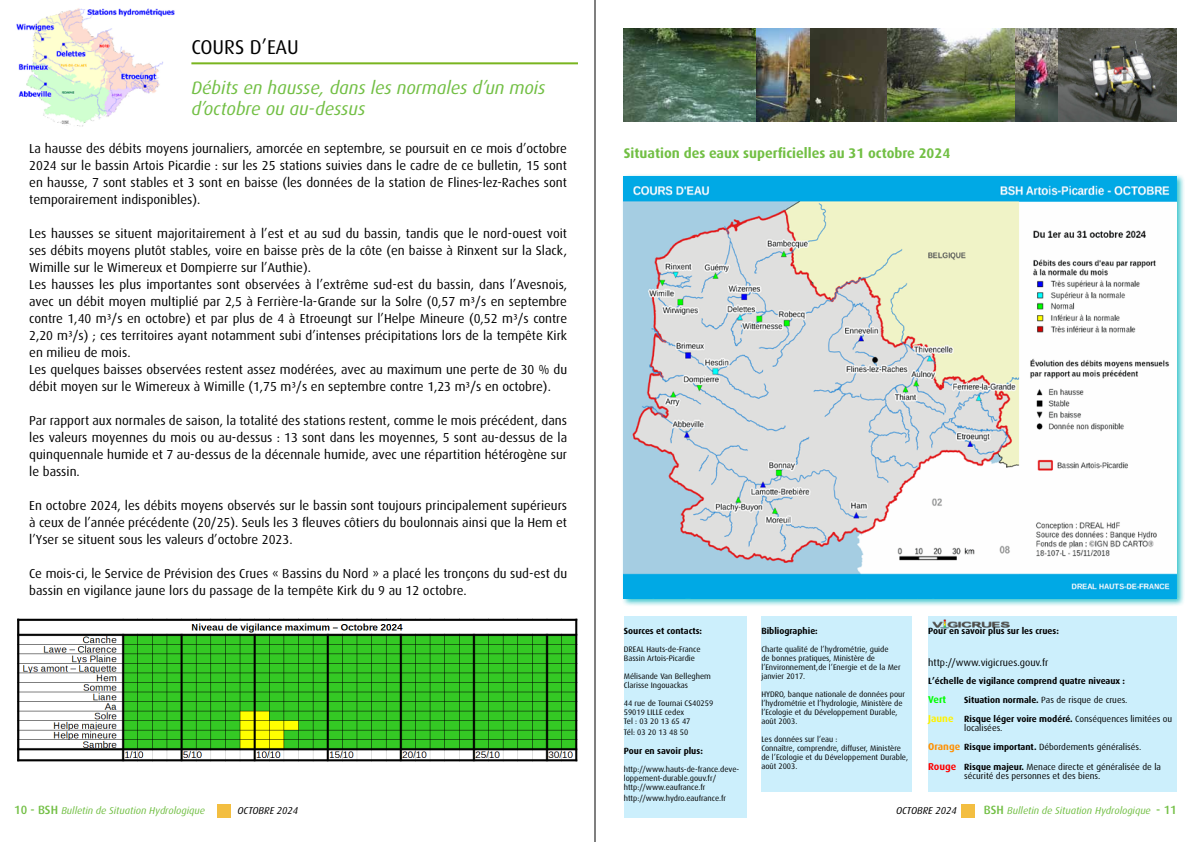
<style>
.page{position:relative;width:1191px;height:842px;background:#fff}
.page>*{position:absolute;margin:0;border:0;box-sizing:border-box;transform-origin:0 0}
.t1{font:20px "Dax OT";letter-spacing:-.005em;color:#000}
.t2{font:italic 18px/21.6px "Dax OT";color:#72bf44}
.t3{font:700 14px "Dax OT";color:#72bf44}
.t4{font:13px/17px "Dax OT";color:#000;text-align:justify}
.t5{font:italic 10px "Dax OT";color:#72bf44}
.t6{font:10px "Dax OT";color:#000}
.t7{font:italic 10px "Dax OT";color:#000}
.t8{font:700 10px "Dax OT";color:#0f0}
.t9{font:9px/19px "Dax OT";color:#000}
.t10{font:700 9px "Dax OT";color:#000}
.t11{font:8px/9px "Dax OT";color:#000}
.s1{font-weight:700}
.s2{font-weight:700;font-size:10px;color:#fff200}
.s3{font-weight:700;font-size:10px;color:#ff8f00}
.s4{font-weight:700;font-size:10px;color:#f00}
.s5{font-weight:500;font-style:normal;font-size:12px}
</style>
<div class="page">
<div style="left:217px;top:805px;width:13px;height:13px;background:#f3be41"></div>
<div style="left:961px;top:805px;width:13px;height:13px;background:#f3be41"></div>
<hr style="left:191px;top:62px;width:386px;height:2px;background:#7ab51f">
<img style="left:16px;top:8px;width:159px;height:119px">
<div style="left:928px;top:616px;width:248px;height:176px;background:#cceffc"></div>
<div style="left:624px;top:616px;width:122px;height:201px;background:#cceffc"></div>
<div style="left:761px;top:616px;width:150px;height:176px;background:#cceffc"></div>
<div style="left:621px;top:173px;width:564px;height:434px;background:#00b3bd;opacity:.75"></div>
<img style="left:624px;top:176px;width:552px;height:423px">
<img style="left:932px;top:619px;width:78px;height:10px">
<img style="left:624px;top:28px;width:132px;height:94px">
<img style="left:756px;top:28px;width:257px;height:94px">
<img style="left:1013px;top:28px;width:163px;height:94px">
<hr style="left:594px;top:0;width:1px;height:842px;background:#000">
<img style="left:18px;top:618px;width:560px;height:144px">
<h1 class="t1" style="left:191px;top:36px;width:109px">COURS D’EAU</h1>
<h2 class="t2" style="left:191px;top:77px;width:356px">Débits en hausse, dans les normales d’un mois d’octobre ou au-dessus</h2>
<p class="t4" style="left:29px;top:140px;width:539px">La hausse des débits moyens journaliers, amorcée en septembre, se poursuit en ce mois d’octobre 2024 sur le bassin Artois Picardie : sur les 25 stations suivies dans le cadre de ce bulletin, 15 sont en hausse, 7 sont stables et 3 sont en baisse (les données de la station de Flines-lez-Raches sont temporairement indisponibles).</p>
<p class="t4" style="left:29px;top:225px;width:539px;text-align:left">Les hausses se situent majoritairement à l’est et au sud du bassin, tandis que le nord-ouest voit ses débits moyens plutôt stables, voire en baisse près de la côte (en baisse à Rinxent sur la Slack, Wimille sur le Wimereux et Dompierre sur l’Authie).<br>Les hausses les plus importantes sont observées à l’extrême sud-est du bassin, dans l’Avesnois, avec un débit moyen multiplié par 2,5 à Ferrière-la-Grande sur la Solre (0,57 m³/s en septembre contre 1,40 m³/s en octobre) et par plus de 4 à Etroeungt sur l’Helpe Mineure (0,52 m³/s contre 2,20 m³/s) ; ces territoires ayant notamment subi d’intenses précipitations lors de la tempête Kirk en milieu de mois.<br>Les quelques baisses observées restent assez modérées, avec au maximum une perte de 30 % du débit moyen sur le Wimereux à Wimille (1,75 m³/s en septembre contre 1,23 m³/s en octobre).</p>
<p class="t4" style="left:29px;top:412px;width:539px">Par rapport aux normales de saison, la totalité des stations restent, comme le mois précédent, dans les valeurs moyennes du mois ou au-dessus : 13 sont dans les moyennes, 5 sont au-dessus de la quinquennale humide et 7 au-dessus de la décennale humide, avec une répartition hétérogène sur le bassin.</p>
<p class="t4" style="left:29px;top:497px;width:539px">En octobre 2024, les débits moyens observés sur le bassin sont toujours principalement supérieurs à ceux de l’année précédente (20/25). Seuls les 3 fleuves côtiers du boulonnais ainsi que la Hem et l’Yser se situent sous les valeurs d’octobre 2023.</p>
<p class="t4" style="left:29px;top:565px;width:539px">Ce mois-ci, le Service de Prévision des Crues « Bassins du Nord » a placé les tronçons du sud-est du bassin en vigilance jaune lors du passage de la tempête Kirk du 9 au 12 octobre.</p>
<p class="t3" style="left:624px;top:145px;width:328px">Situation des eaux superficielles au 31 octobre 2024</p>
<p class="t10" style="left:624px;top:626px;width:80px">Sources et contacts:</p>
<p class="t11" style="left:624px;top:645px;width:78px">DREAL Hauts-de-France<br>Bassin Artois-Picardie</p>
<p class="t11" style="left:624px;top:672px;width:88px">Mélisande Van Belleghem<br>Clarisse Ingouackas</p>
<p class="t11" style="left:624px;top:699px;width:91px">44 rue de Tournai CS40259<br>59019 LILLE cedex<br>Tel : 03 20 13 65 47</p>
<p class="t11" style="left:624px;top:728px;width:66px">Tél: 03 20 13 48 50</p>
<p class="t10" style="left:624px;top:746px;width:81px">Pour en savoir plus:</p>
<p class="t11" style="left:624px;top:765px;width:117px">http://www.hauts-de-france.deve&shy;loppement-durable.gouv.fr/ http://www.eaufrance.fr</p>
<p class="t11" style="left:624px;top:794px;width:104px">http://www.hydro.eaufrance.fr</p>
<p class="t10" style="left:761px;top:626px;width:58px">Bibliographie:</p>
<p class="t11" style="left:761px;top:645px;width:141px">Charte qualité de l’hydrométrie, guide<br>de bonnes pratiques, Ministère de l’Environnement,de l’Energie et de la Mer janvier 2017.</p>
<p class="t11" style="left:761px;top:690px;width:145px">HYDRO, banque nationale de données pour l’hydrométrie et l’hydrologie, Ministère de l’Ecologie et du Développement Durable, août 2003.</p>
<p class="t11" style="left:761px;top:735px;width:148px">Les données sur l’eau :<br>Connaître, comprendre, diffuser, Ministère de l’Ecologie et du Développement Durable, août 2003.</p>
<p class="t10" style="left:928px;top:626px;width:132px">Pour en savoir plus sur les crues:</p>
<p class="t6" style="left:928px;top:657px;width:122px">http://www.vigicrues.gouv.fr</p>
<p class="t10" style="left:928px;top:676px;width:198px">L’échelle de vigilance comprend quatre niveaux :</p>
<p class="t8" style="left:928px;top:694px;width:20px">Vert</p>
<p class="t9" style="left:928px;top:690px;width:245px;text-indent:36px"><span class="s1">Situation normale.</span> Pas de risque de crues.<br><span class="s2">Jaune</span> <span class="s1">Risque léger voire modéré.</span> Conséquences limitées ou</p>
<p class="t9" style="left:928px;top:718px;width:215px;text-indent:36px">localisées.<br><span class="s3">Orange</span> <span class="s1">Risque important.</span> Débordements généralisés.</p>
<p class="t9" style="left:964px;top:762px;width:198px;line-height:9px;text-indent:-36px"><span class="s4">Rouge</span> <span class="s1">Risque majeur.</span> Menace directe et généralisée de la sécurité des personnes et des biens.</p>
<p class="t5" style="left:14px;top:805px;width:192px"><span class="s5">10 - BSH</span> Bulletin de Situation Hydrologique</p>
<p class="t7" style="left:237px;top:805px;width:62px">OCTOBRE 2024</p>
<p class="t7" style="left:896px;top:805px;width:62px">OCTOBRE 2024</p>
<p class="t5" style="left:984px;top:805px;width:194px"><span class="s5">BSH</span> Bulletin de Situation Hydrologique <span class="s5">- 11</span></p>
</div>
